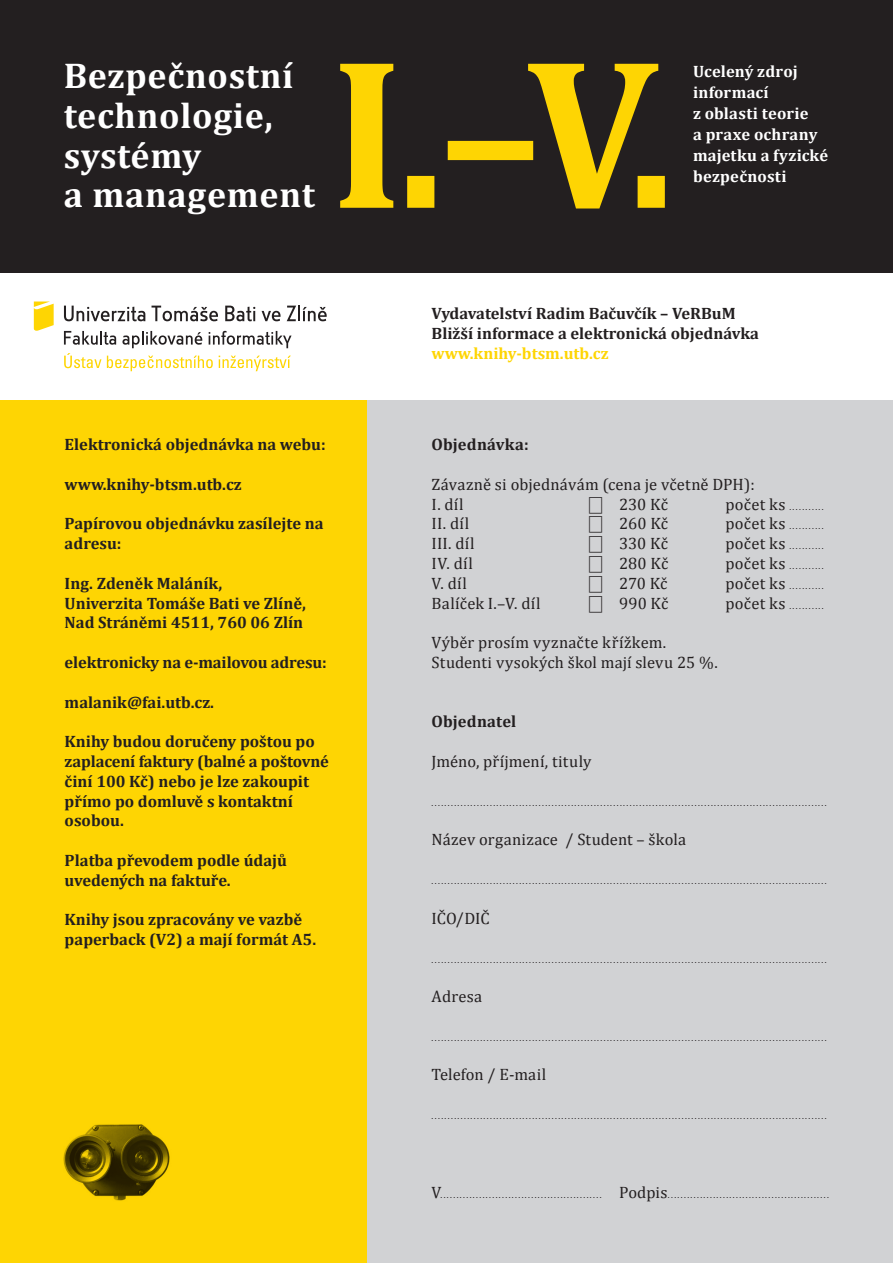
<style>
.page{position:relative;width:893px;height:1263px;background:#fff}
.page>*{position:absolute;margin:0;border:0;box-sizing:border-box;transform-origin:0 0}
.t1{font:700 36px/39.8px "Cambria";letter-spacing:.02em;color:#fff}
.t2{font:700 16.5px/19.8px "Cambria";color:#231f20}
.t3{font:16.5px/19.8px "Cambria";letter-spacing:.01em;color:#231f20}
.t4{font:700 16.5px/21px "Cambria";letter-spacing:.015em;color:#fff}
.t5{font:700 16.5px "Cambria";color:#fed503}
.t6{font:9px "Cambria";color:#231f20}
.s1{font-size:16.5px}
</style>
<div class="page">
<div style="left:0;top:400px;width:368px;height:863px;background:#fed503"></div>
<div style="left:368px;top:400px;width:525px;height:863px;background:#d1d2d4"></div>
<div style="left:0;top:0;width:893px;height:272px;background:#231f20"></div>
<svg style="left:340px;top:64px;width:325px;height:144px"></svg>
<img style="left:63px;top:1124px;width:107px;height:77px">
<svg style="left:64px;top:306px;width:81px;height:15px"></svg>
<svg style="left:152px;top:306px;width:66px;height:15px"></svg>
<svg style="left:225px;top:306px;width:30px;height:15px"></svg>
<svg style="left:262px;top:311px;width:19px;height:10px"></svg>
<svg style="left:287px;top:306px;width:40px;height:15px"></svg>
<svg style="left:34px;top:301px;width:20px;height:30px"></svg>
<svg style="left:64px;top:331px;width:228px;height:40px"></svg>
<h1 class="t1" style="left:64px;top:55px;width:253px">Bezpečnostní technologie, systémy<br>a management</h1>
<h2 class="t4" style="left:693px;top:60px;width:137px">Ucelený zdroj informací<br>z oblasti teorie<br>a praxe ochrany majetku a fyzické bezpečnosti</h2>
<h2 class="t2" style="left:65px;top:434px;width:263px">Elektronická objednávka na webu:</h2>
<h2 class="t2" style="left:65px;top:474px;width:178px">www.knihy-btsm.utb.cz</h2>
<h2 class="t2" style="left:65px;top:513px;width:260px">Papírovou objednávku zasílejte na adresu:</h2>
<h2 class="t2" style="left:65px;top:573px;width:243px">Ing. Zdeněk Maláník,<br>Univerzita Tomáše Bati ve Zlíně,<br>Nad Stráněmi 4511, 760 06 Zlín</h2>
<h2 class="t2" style="left:65px;top:652px;width:264px">elektronicky na e-mailovou adresu:</h2>
<h2 class="t2" style="left:65px;top:691px;width:151px">malanik@fai.utb.cz.</h2>
<h2 class="t2" style="left:65px;top:731px;width:266px">Knihy budou doručeny poštou po zaplacení faktury (balné a poštovné činí 100 Kč) nebo je lze zakoupit přímo po domluvě s kontaktní osobou.</h2>
<h2 class="t2" style="left:65px;top:850px;width:224px">Platba převodem podle údajů uvedených na faktuře.</h2>
<h2 class="t2" style="left:65px;top:909px;width:253px">Knihy jsou zpracovány ve vazbě paperback (V2) a mají formát A5.</h2>
<h2 class="t2" style="left:432px;top:303px;width:329px">Vydavatelství Radim Bačuvčík – VeRBuM<br>Bližší informace a elektronická objednávka</h2>
<h2 class="t5" style="left:432px;top:341px;width:178px">www.knihy-btsm.utb.cz</h2>
<h2 class="t2" style="left:432px;top:434px;width:99px">Objednávka:</h2>
<h2 class="t3" style="left:432px;top:474px;width:325px">Závazně si objednávám (cena je včetně DPH):<br>I. díl</h2>
<h2 class="t3" style="left:588px;top:494px;width:82px">⎕ 230 Kč</h2>
<p class="t6" style="left:726px;top:501px;width:100px"><span class="s1">počet ks</span> ...........</p>
<h2 class="t3" style="left:432px;top:514px;width:39px">II. díl</h2>
<h2 class="t3" style="left:588px;top:514px;width:82px">⎕ 260 Kč</h2>
<p class="t6" style="left:726px;top:521px;width:100px"><span class="s1">počet ks</span> ...........</p>
<h2 class="t3" style="left:432px;top:534px;width:45px">III. díl</h2>
<h2 class="t3" style="left:588px;top:534px;width:82px">⎕ 330 Kč</h2>
<p class="t6" style="left:726px;top:541px;width:100px"><span class="s1">počet ks</span> ...........</p>
<h2 class="t3" style="left:432px;top:553px;width:43px">IV. díl</h2>
<h2 class="t3" style="left:588px;top:553px;width:82px">⎕ 280 Kč</h2>
<p class="t6" style="left:726px;top:561px;width:100px"><span class="s1">počet ks</span> ...........</p>
<h2 class="t3" style="left:432px;top:573px;width:37px">V. díl</h2>
<h2 class="t3" style="left:588px;top:573px;width:81px">⎕ 270 Kč</h2>
<p class="t6" style="left:726px;top:580px;width:100px"><span class="s1">počet ks</span> ...........</p>
<h2 class="t3" style="left:432px;top:593px;width:110px">Balíček I.–V. díl</h2>
<h2 class="t3" style="left:588px;top:593px;width:82px">⎕ 990 Kč</h2>
<p class="t6" style="left:726px;top:600px;width:100px"><span class="s1">počet ks</span> ...........</p>
<h2 class="t3" style="left:432px;top:633px;width:288px">Výběr prosím vyznačte křížkem.<br>Studenti vysokých škol mají slevu 25 %.</h2>
<h2 class="t2" style="left:432px;top:711px;width:86px">Objednatel</h2>
<h2 class="t3" style="left:432px;top:751px;width:161px">Jméno, příjmení, tituly</h2>
<p class="t6" style="left:432px;top:798px;width:396px">..........................................................................................................................</p>
<h2 class="t3" style="left:432px;top:830px;width:256px">Název organizace / Student – škola</h2>
<p class="t6" style="left:432px;top:876px;width:396px">..........................................................................................................................</p>
<h2 class="t3" style="left:432px;top:908px;width:60px">IČO/DIČ</h2>
<p class="t6" style="left:432px;top:954px;width:396px">..........................................................................................................................</p>
<h2 class="t3" style="left:432px;top:986px;width:52px">Adresa</h2>
<p class="t6" style="left:432px;top:1032px;width:396px">..........................................................................................................................</p>
<h2 class="t3" style="left:432px;top:1065px;width:116px">Telefon / E-mail</h2>
<p class="t6" style="left:432px;top:1111px;width:396px">..........................................................................................................................</p>
<p class="t6" style="left:432px;top:1190px;width:399px"><span class="s1">V</span>.................................................. <span class="s1">Podpis</span>..................................................</p>
</div>
